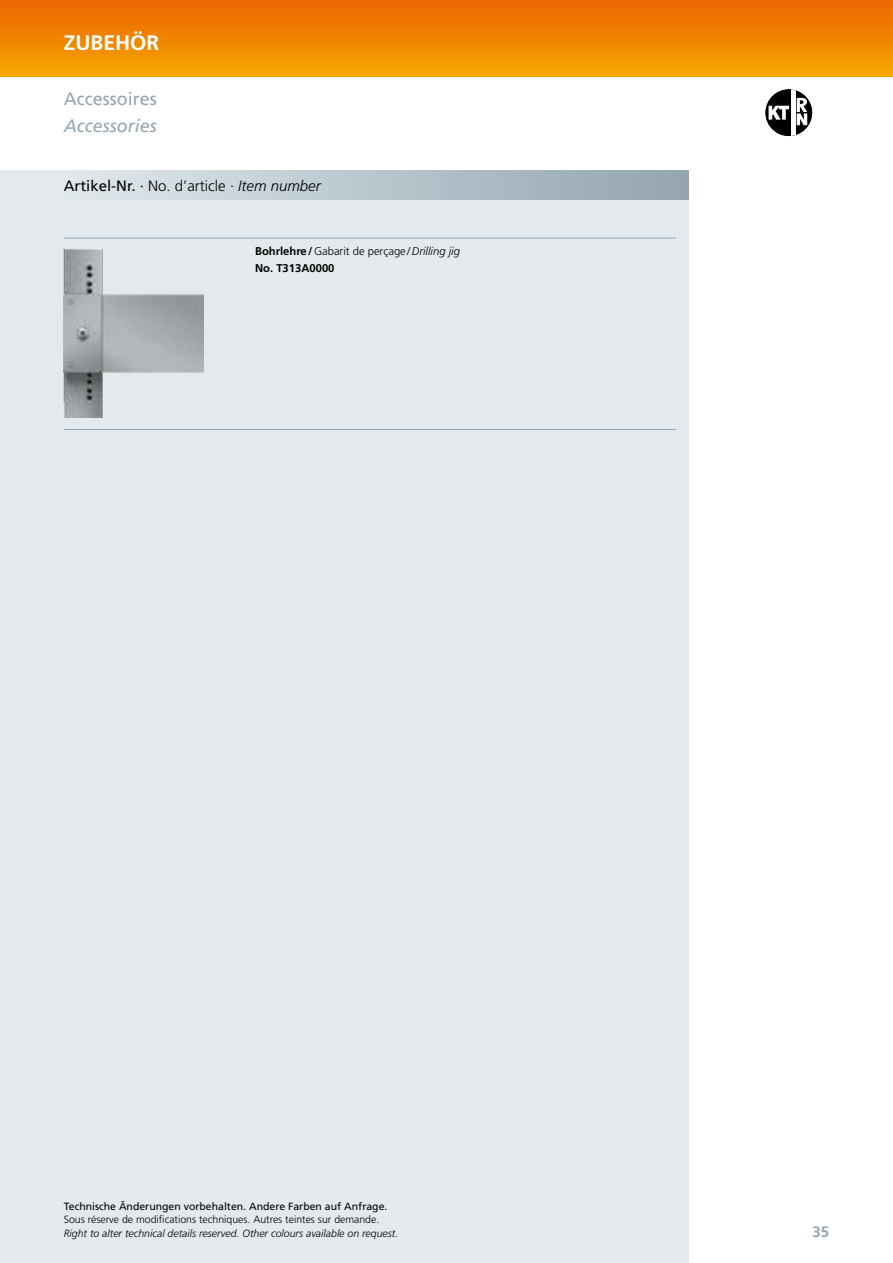
<style>
.page{position:relative;width:893px;height:1263px;background:#fff}
.page>*{position:absolute;margin:0;border:0;box-sizing:border-box;transform-origin:0 0}
.t1{font:700 21px "Frutiger";color:#fff}
.t2{font:18px "Frutiger";color:#95a6b0}
.t3{font:italic 18px "Frutiger";color:#95a6b0}
.t4{font:15px "Frutiger";color:#000}
.t5{font:700 15px "Frutiger";color:#95a6b0}
.t6{font:700 11.25px/16.2px "Frutiger";color:#000}
.t7{font:italic 300 10.5px "Frutiger";color:#000}
.t8{font:300 10.5px "Frutiger";color:#000}
.t9{font:10.5px "Frutiger";color:#000}
.s1{font-weight:300}
.s2{font-weight:300;font-style:italic}
</style>
<div class="page">
<div style="left:0;top:0;width:893px;height:77px;background:linear-gradient(to bottom,#eb6500,#f7a700)"></div>
<div style="left:0;top:170px;width:689px;height:1093px;background:#e3e9ec"></div>
<div style="left:64px;top:170px;width:625px;height:30px;background:linear-gradient(to right,#e1e8ec,#92a5af)"></div>
<svg style="left:0;top:0;width:13px;height:77px"></svg>
<svg style="left:765px;top:89px;width:47px;height:47px"></svg>
<hr style="left:791px;top:89px;width:4px;height:47px;background:#fff">
<svg style="left:769px;top:106px;width:20px;height:14px"></svg>
<svg style="left:797px;top:98px;width:10px;height:27px"></svg>
<hr style="left:64px;top:238px;width:612px;height:1px;background:#95a6b0">
<hr style="left:64px;top:429px;width:612px;height:1px;background:#95a6b0">
<img style="left:64px;top:248px;width:139px;height:169px">
<h1 class="t1" style="left:64px;top:31px;width:97px">Zubehör</h1>
<h2 class="t2" style="left:64px;top:88px;width:95px">Accessoires</h2>
<h2 class="t3" style="left:64px;top:115px;width:95px">Accessories</h2>
<h3 class="t4" style="left:64px;top:177px;width:258px">Artikel-Nr. · <span class="s1">No. d’article</span> <span class="s2">· Item number</span></h3>
<p class="t6" style="left:255px;top:243px;width:206px">Bohrlehre/<span class="s1">Gabarit de perçage/</span><span class="s2">Drilling jig<br></span>No. T313A0000</p>
<p class="t9" style="left:64px;top:1200px;width:325px">Technische Änderungen vorbehalten. Andere Farben auf Anfrage.</p>
<p class="t8" style="left:64px;top:1213px;width:317px">Sous réserve de modifications techniques. Autres teintes sur demande.</p>
<p class="t7" style="left:64px;top:1227px;width:336px">Right to alter technical details reserved. Other colours available on request.</p>
<h3 class="t5" style="left:812px;top:1223px;width:18px">35</h3>
</div>
